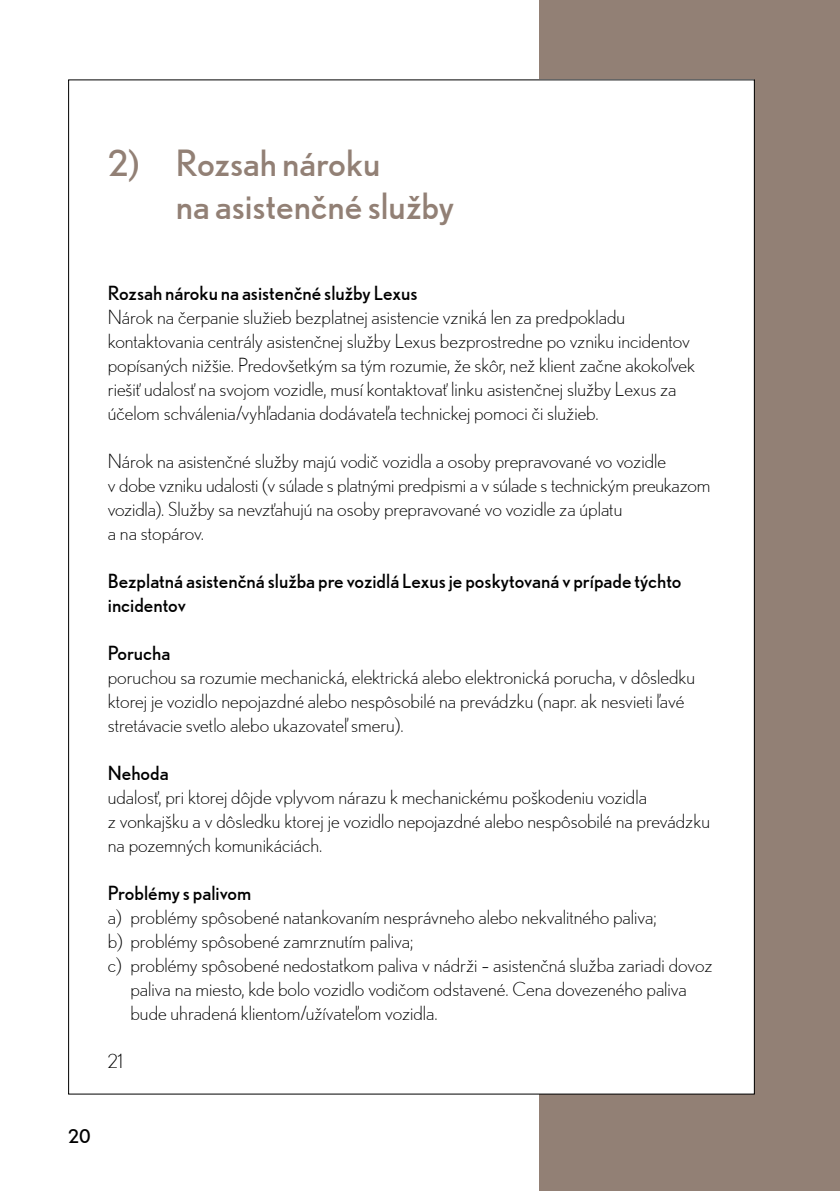
<style>
.page{position:relative;width:840px;height:1191px;background:#fff}
.page>*{position:absolute;margin:0;border:0;box-sizing:border-box;transform-origin:0 0}
.t1{font:36px/43.2px "Nobel WGL";color:#928075}
.t2{font:300 19.4px/24px "Nobel WGL";color:#000}
.t3{font:19.4px/24px "Nobel WGL";color:#000}
.t4{font:19px "Nobel WGL";color:#000}
</style>
<div class="page">
<div style="left:539px;top:0;width:300px;height:1191px;background:#928075"></div>
<div style="left:69px;top:80px;width:685px;height:1014px;background:#fff"></div>
<h1 class="t1" style="left:176px;top:142px;width:279px;text-indent:-68px">2) Rozsah nároku<br>na asistenčné služby</h1>
<p class="t3" style="left:108px;top:281px;width:311px">Rozsah nároku na asistenčné služby Lexus</p>
<p class="t2" style="left:108px;top:304px;width:588px">Nárok na čerpanie služieb bezplatnej asistencie vzniká len za predpokladu kontaktovania centrály asistenčnej služby Lexus bezprostredne po vzniku incidentov popísaných nižšie. Predovšetkým sa tým rozumie, že skôr, než klient začne akokoľvek riešiť udalosť na svojom vozidle, musí kontaktovať linku asistenčnej služby Lexus za účelom schválenia/vyhľadania dodávateľa technickej pomoci či služieb.</p>
<p class="t2" style="left:108px;top:448px;width:603px">Nárok na asistenčné služby majú vodič vozidla a osoby prepravované vo vozidle<br>v dobe vzniku udalosti (v súlade s platnými predpismi a v súlade s technickým preukazom vozidla). Služby sa nevzťahujú na osoby prepravované vo vozidle za úplatu<br>a na stopárov.</p>
<p class="t3" style="left:108px;top:569px;width:575px">Bezplatná asistenčná služba pre vozidlá Lexus je poskytovaná v prípade týchto incidentov</p>
<p class="t3" style="left:108px;top:641px;width:64px">Porucha</p>
<p class="t2" style="left:108px;top:664px;width:588px">poruchou sa rozumie mechanická, elektrická alebo elektronická porucha, v dôsledku ktorej je vozidlo nepojazdné alebo nespôsobilé na prevádzku (napr. ak nesvieti ľavé stretávacie svetlo alebo ukazovateľ smeru).</p>
<p class="t3" style="left:108px;top:761px;width:62px">Nehoda</p>
<p class="t2" style="left:108px;top:784px;width:603px">udalosť, pri ktorej dôjde vplyvom nárazu k mechanickému poškodeniu vozidla<br>z vonkajšku a v dôsledku ktorej je vozidlo nepojazdné alebo nespôsobilé na prevádzku na pozemných komunikáciách.</p>
<p class="t3" style="left:108px;top:881px;width:145px">Problémy s palivom</p>
<p class="t2" style="left:108px;top:904px;width:550px">a) problémy spôsobené natankovaním nesprávneho alebo nekvalitného paliva;</p>
<p class="t2" style="left:108px;top:928px;width:307px">b) problémy spôsobené zamrznutím paliva;</p>
<p class="t2" style="left:108px;top:952px;width:605px">c) problémy spôsobené nedostatkom paliva v nádrži – asistenčná služba zariadi dovoz</p>
<p class="t2" style="left:130px;top:976px;width:557px">paliva na miesto, kde bolo vozidlo vodičom odstavené. Cena dovezeného paliva</p>
<p class="t2" style="left:130px;top:1000px;width:308px">bude uhradená klientom/užívateľom vozidla.</p>
<p class="t2" style="left:108px;top:1048px;width:16px">21</p>
<p class="t4" style="left:68px;top:1124px;width:24px">20</p>
</div>
